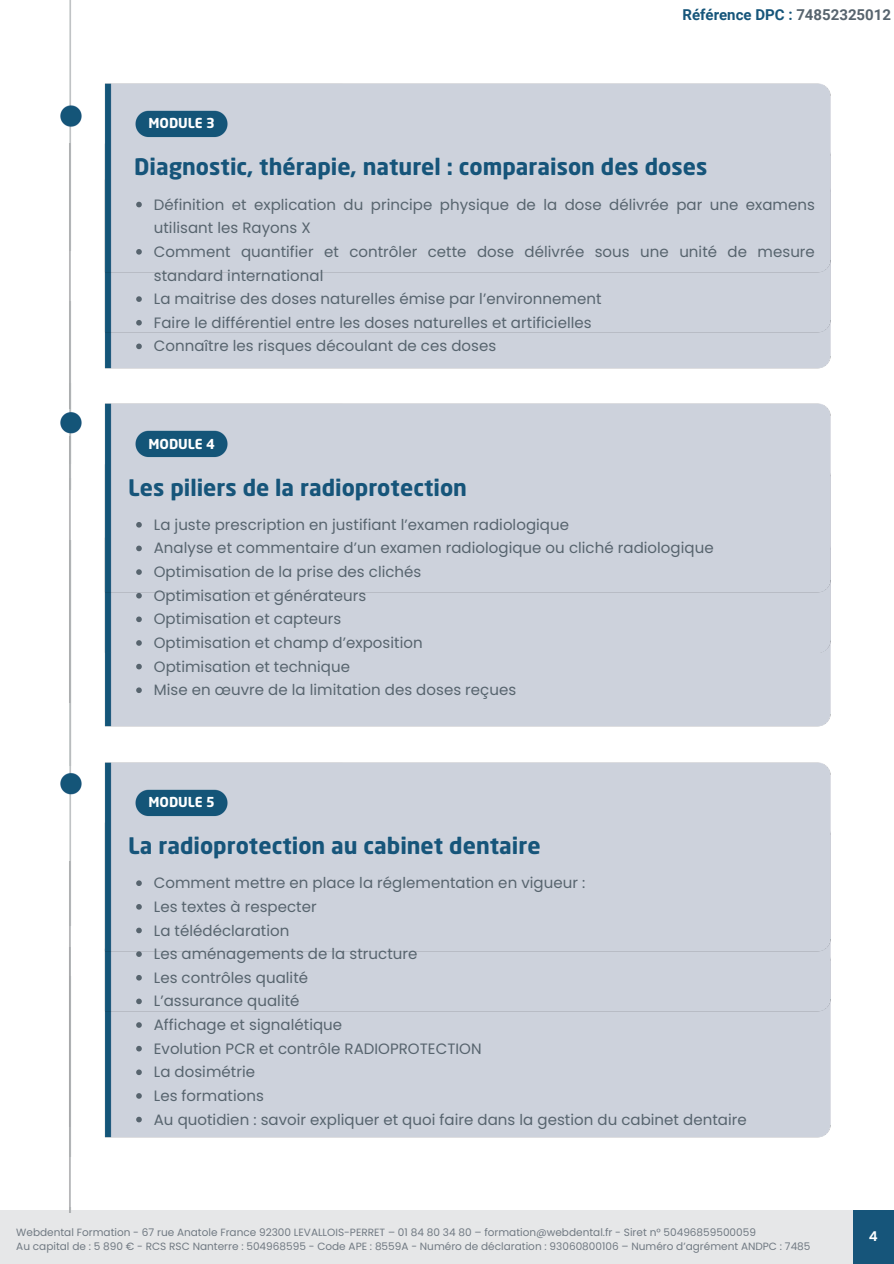
<style>
.page{position:relative;width:894px;height:1264px;background:#fff}
.page>*{position:absolute;margin:0;border:0;box-sizing:border-box;transform-origin:0 0}
.t1{font:700 22.5px "Neo Sans Std";color:#16557a}
.t2{font:15px/23.7px "Poppins";letter-spacing:.005em;color:#57646e}
.t3{font:700 15px "Roboto";color:#16557a}
.t4{font:700 13.5px "Neo Sans Std";color:#fff}
.t5{font:600 13.5px "Poppins";color:#fff}
.t6{font:10.5px "Poppins";color:#717a83}
.s1{color:#57646e}
</style>
<div class="page">
<div style="left:0;top:1210px;width:893px;height:53px;background:#e6e7e8"></div>
<div style="left:853px;top:1210px;width:40px;height:53px;background:#16557a"></div>
<img style="left:60px;top:765px;width:22px;height:96px">
<img style="left:60px;top:0;width:22px;height:765px">
<img style="left:104px;top:356px;width:727px;height:13px">
<div style="left:104px;top:296px;width:727px;height:60px;background:#cdd2dc"></div>
<div style="left:104px;top:83px;width:727px;height:213px;background:#cdd2dc"></div>
<svg style="left:136px;top:202px;width:6px;height:5px"></svg>
<svg style="left:136px;top:249px;width:6px;height:6px"></svg>
<svg style="left:136px;top:296px;width:6px;height:6px"></svg>
<svg style="left:136px;top:320px;width:6px;height:5px"></svg>
<svg style="left:136px;top:343px;width:6px;height:6px"></svg>
<div style="left:104px;top:676px;width:727px;height:51px;background:#cdd2dc"></div>
<div style="left:104px;top:616px;width:727px;height:60px;background:#cdd2dc"></div>
<div style="left:104px;top:403px;width:727px;height:213px;background:#cdd2dc"></div>
<svg style="left:136px;top:522px;width:6px;height:5px"></svg>
<svg style="left:136px;top:545px;width:6px;height:6px"></svg>
<svg style="left:136px;top:569px;width:6px;height:6px"></svg>
<svg style="left:136px;top:593px;width:6px;height:5px"></svg>
<svg style="left:136px;top:616px;width:6px;height:6px"></svg>
<svg style="left:136px;top:640px;width:6px;height:5px"></svg>
<svg style="left:136px;top:663px;width:6px;height:6px"></svg>
<svg style="left:136px;top:687px;width:6px;height:6px"></svg>
<div style="left:104px;top:1034px;width:727px;height:104px;background:#cdd2dc"></div>
<div style="left:104px;top:974px;width:727px;height:60px;background:#cdd2dc"></div>
<div style="left:104px;top:762px;width:727px;height:212px;background:#cdd2dc"></div>
<svg style="left:136px;top:880px;width:6px;height:6px"></svg>
<svg style="left:136px;top:904px;width:6px;height:5px"></svg>
<svg style="left:136px;top:927px;width:6px;height:6px"></svg>
<svg style="left:136px;top:951px;width:6px;height:5px"></svg>
<svg style="left:136px;top:974px;width:6px;height:6px"></svg>
<svg style="left:136px;top:998px;width:6px;height:6px"></svg>
<svg style="left:136px;top:1022px;width:6px;height:5px"></svg>
<svg style="left:136px;top:1045px;width:6px;height:6px"></svg>
<svg style="left:136px;top:1069px;width:6px;height:6px"></svg>
<svg style="left:136px;top:1093px;width:6px;height:5px"></svg>
<svg style="left:136px;top:1116px;width:6px;height:6px"></svg>
<img style="left:60px;top:409px;width:22px;height:28px">
<img style="left:60px;top:143px;width:22px;height:266px">
<img style="left:60px;top:437px;width:22px;height:265px">
<img style="left:69px;top:861px;width:2px;height:86px">
<img style="left:69px;top:947px;width:2px;height:265px">
<p class="t3" style="left:682px;top:6px;width:210px">Référence DPC : <span class="s1">74852325012</span></p>
<p class="t4" style="left:144px;top:109px;width:68px">MODULE 3</p>
<h3 class="t4" style="left:148px;top:118px;width:68px">MODULE 3</h3>
<p class="t1" style="left:134px;top:158px;width:574px">Diagnostic, thérapie, naturel : comparaison des doses</p>
<h2 class="t2" style="left:154px;top:192px;width:662px">Définition et explication du principe physique de la dose délivrée par une examens utilisant les Rayons X</h2>
<h2 class="t2" style="left:154px;top:240px;width:662px">Comment quantifier et contrôler cette dose délivrée sous une unité de mesure standard international</h2>
<h1 class="t2" style="left:154px;top:287px;width:449px">La maitrise des doses naturelles émise par l’environnement</h1>
<p class="t2" style="left:154px;top:311px;width:439px">Faire le différentiel entre les doses naturelles et artificielles</p>
<p class="t2" style="left:154px;top:334px;width:344px">Connaître les risques découlant de ces doses</p>
<p class="t4" style="left:148px;top:438px;width:68px">MODULE 4</p>
<p class="t1" style="left:128px;top:478px;width:340px">Les piliers de la radioprotection</p>
<p class="t2" style="left:154px;top:512px;width:416px">La juste prescription en justifiant l’examen radiologique</p>
<p class="t2" style="left:154px;top:536px;width:561px">Analyse et commentaire d’un examen radiologique ou cliché radiologique</p>
<p class="t2" style="left:154px;top:560px;width:269px">Optimisation de la prise des clichés</p>
<p class="t2" style="left:154px;top:583px;width:214px">Optimisation et générateurs</p>
<p class="t2" style="left:154px;top:607px;width:189px">Optimisation et capteurs</p>
<h2 class="t2" style="left:154px;top:631px;width:270px">Optimisation et champ d’exposition</h2>
<p class="t2" style="left:154px;top:654px;width:198px">Optimisation et technique</p>
<p class="t2" style="left:154px;top:678px;width:364px">Mise en œuvre de la limitation des doses reçues</p>
<h2 class="t4" style="left:148px;top:796px;width:68px">MODULE 5</h2>
<h1 class="t1" style="left:128px;top:836px;width:414px">La radioprotection au cabinet dentaire</h1>
<p class="t2" style="left:154px;top:871px;width:433px">Comment mettre en place la réglementation en vigueur :</p>
<p class="t2" style="left:154px;top:894px;width:164px">Les textes à respecter</p>
<p class="t2" style="left:154px;top:918px;width:137px">La télédéclaration</p>
<p class="t2" style="left:154px;top:942px;width:265px">Les aménagements de la structure</p>
<p class="t2" style="left:154px;top:965px;width:156px">Les contrôles qualité</p>
<p class="t2" style="left:154px;top:989px;width:147px">L’assurance qualité</p>
<p class="t2" style="left:154px;top:1012px;width:190px">Affichage et signalétique</p>
<p class="t2" style="left:154px;top:1036px;width:329px">Evolution PCR et contrôle RADIOPROTECTION</p>
<p class="t2" style="left:154px;top:1060px;width:103px">La dosimétrie</p>
<p class="t2" style="left:154px;top:1083px;width:112px">Les formations</p>
<p class="t2" style="left:154px;top:1107px;width:594px">Au quotidien : savoir expliquer et quoi faire dans la gestion du cabinet dentaire</p>
<p class="t6" style="left:16px;top:1225px;width:741px">Webdental Formation - 67 rue Anatole France 92300 LEVALLOIS-PERRET – 01 84 80 34 80 – formation@webdental.fr - Siret n° 50496859500059</p>
<h2 class="t6" style="left:16px;top:1238px;width:795px">Au capital de : 5 890 € - RCS RSC Nanterre : 504968595 - Code APE : 8559A - Numéro de déclaration : 93060800106 – Numéro d’agrément ANDPC : 7485</h2>
<h1 class="t5" style="left:868px;top:1226px;width:10px">4</h1>
</div>
